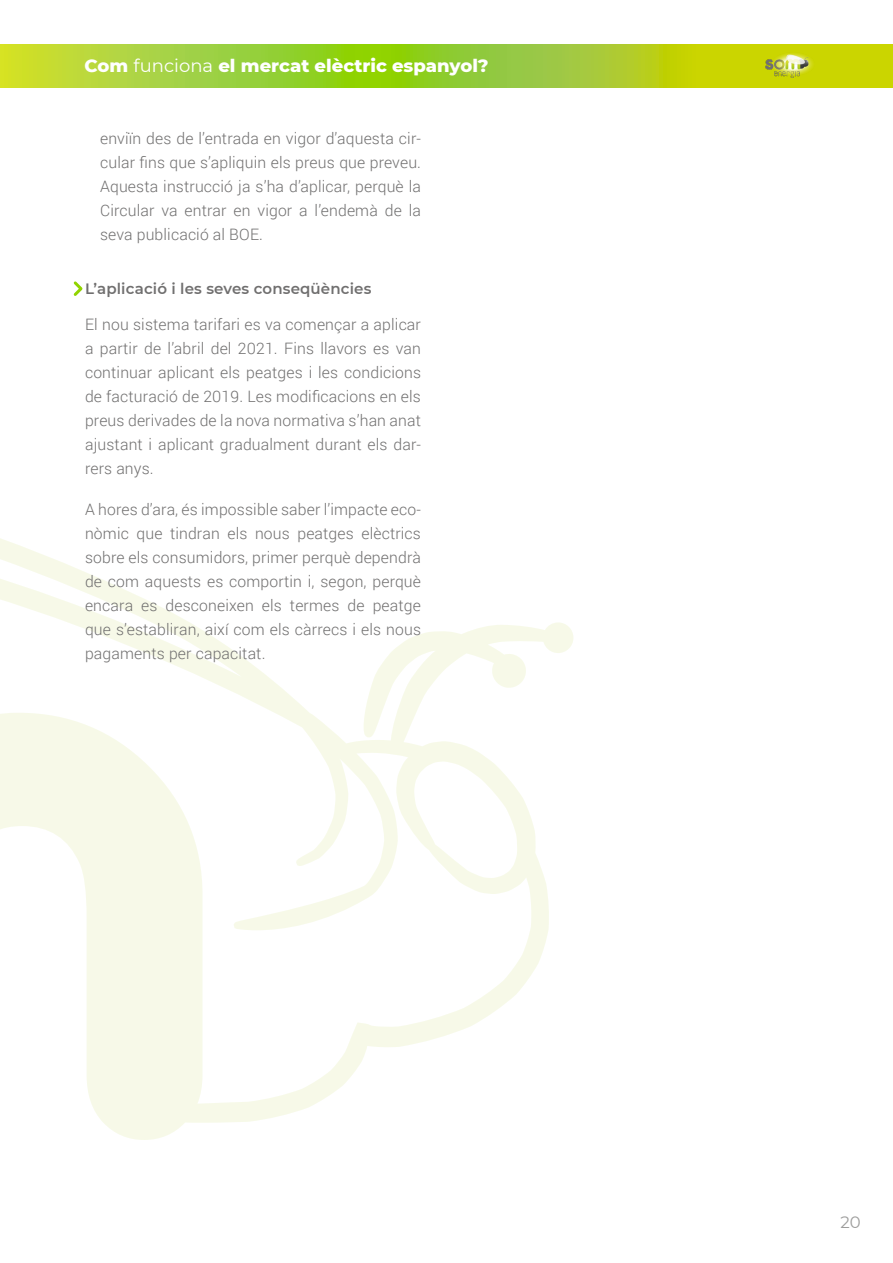
<style>
.page{position:relative;width:893px;height:1263px;background:#fff}
.page>*{position:absolute;margin:0;border:0;box-sizing:border-box;transform-origin:0 0}
.t1{font:800 18px "Montserrat";color:#fff}
.t2{font:16.5px "Montserrat";color:#9d9d9c}
.t3{font:300 15.75px/24px "Roboto";letter-spacing:.01em;color:#706f6f;text-align:justify}
.t4{font:600 15px "Montserrat";letter-spacing:.01em;color:#706f6f}
.s1{font-weight:400}
</style>
<div class="page">
<svg style="left:0;top:44px;width:893px;height:43px;background:#aad126"></svg>
<img style="left:759px;top:48px;width:56px;height:40px">
<svg style="left:0;top:538px;width:573px;height:602px"></svg>
<svg style="left:73px;top:281px;width:10px;height:15px"></svg>
<p class="t1" style="left:85px;top:52px;width:406px">Com <span class="s1">funciona</span> el mercat elèctric espanyol?</p>
<p class="t3" style="left:100px;top:126px;width:322px">enviïn des de l’entrada en vigor d’aquesta cir&shy;cular fins que s’apliquin els preus que preveu.<br>Aquesta instrucció ja s’ha d’aplicar, perquè la Circular va entrar en vigor a l’endemà de la seva publicació al BOE.</p>
<p class="t4" style="left:85px;top:278px;width:288px">L’aplicació i les seves conseqüències</p>
<p class="t3" style="left:85px;top:312px;width:337px">El nou sistema tarifari es va començar a aplicar a partir de l’abril del 2021. Fins llavors es van continuar aplicant els peatges i les condicions de facturació de 2019. Les modificacions en els preus derivades de la nova normativa s’han anat ajustant i aplicant gradualment durant els dar&shy;rers anys.</p>
<p class="t3" style="left:85px;top:497px;width:337px">A hores d’ara, és impossible saber l’impacte eco&shy;nòmic que tindran els nous peatges elèctrics sobre els consumidors, primer perquè dependrà de com aquests es comportin i, segon, perquè encara es desconeixen els termes de peatge que s’establiran, així com els càrrecs i els nous pagaments per capacitat.</p>
<p class="t2" style="left:840px;top:1211px;width:22px">20</p>
</div>
